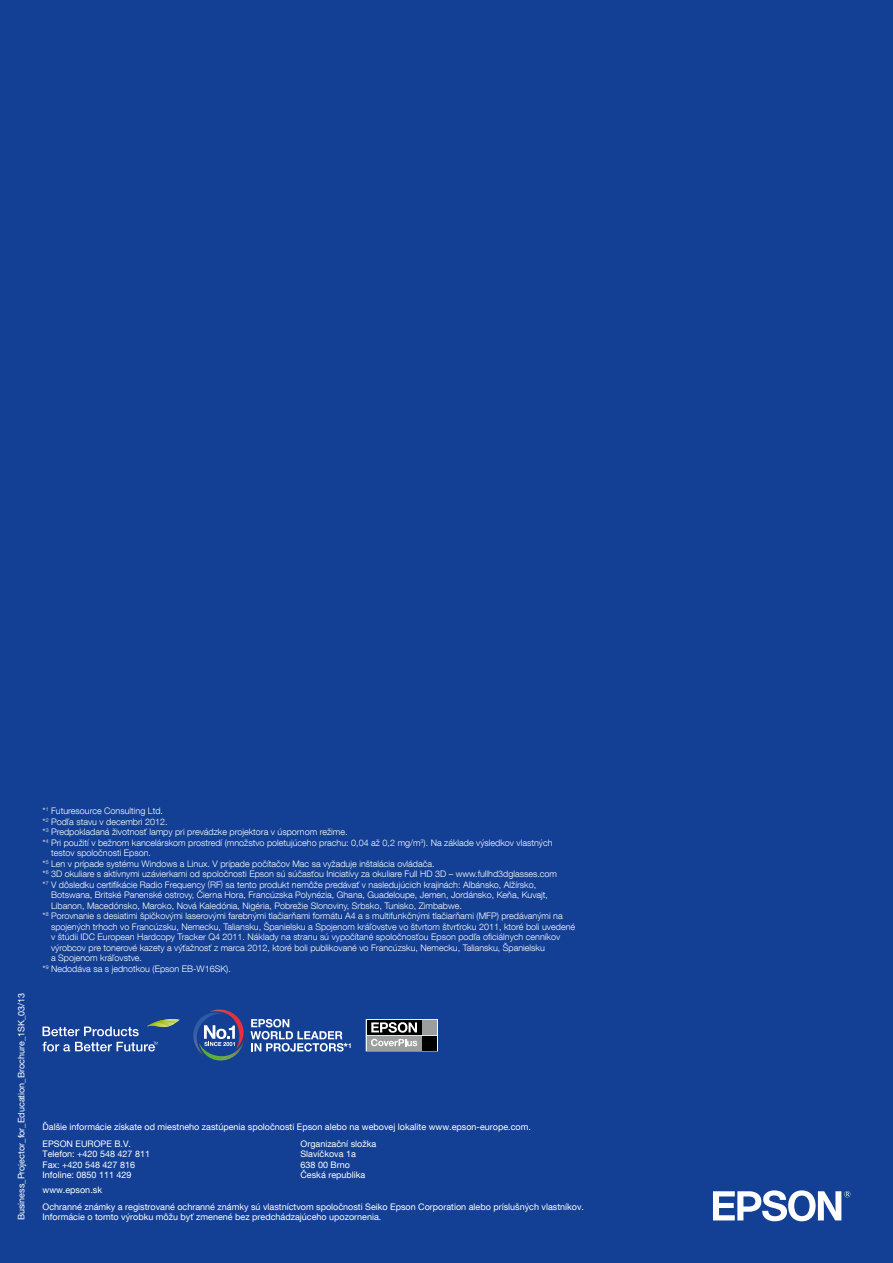
<style>
.page{position:relative;width:893px;height:1263px;background:#134094}
.page>*{position:absolute;margin:0;border:0;box-sizing:border-box;transform-origin:0 0}
.t1{font:700 11.4px "Helvetica Neue LT Com";color:#fff}
.t2{font:300 9px "Helvetica Neue LT Com";color:#fff}
.t3{font:9px/10.5px "Helvetica Neue LT Com";color:#fff}
</style>
<div class="page">
<svg style="left:713px;top:1190px;width:137px;height:31px"></svg>
<svg style="left:366px;top:1019px;width:72px;height:32px;background:#7e7e7f"></svg>
<svg style="left:43px;top:1009px;width:301px;height:52px"></svg>
<p class="t3" style="left:16px;top:1220px;width:229px;rotate:-90deg">Business_Projector_for_Education_Brochure_1SK_03/13</p>
<p class="t2" style="left:43px;top:805px;width:122px">*<sup>1</sup> Futuresource Consulting Ltd.</p>
<p class="t2" style="left:43px;top:816px;width:127px">*<sup>2</sup> Podľa stavu v decembri 2012.</p>
<p class="t2" style="left:43px;top:826px;width:307px">*<sup>3</sup> Predpokladaná životnosť lampy pri prevádzke projektora v úspornom režime.</p>
<p class="t2" style="left:43px;top:837px;width:512px">*<sup>4</sup> Pri použití v bežnom kancelárskom prostredí (množstvo poletujúceho prachu: 0,04 až 0,2 mg/m<sup>3</sup>). Na základe výsledkov vlastných</p>
<p class="t2" style="left:51px;top:847px;width:102px">testov spoločnosti Epson.</p>
<p class="t2" style="left:43px;top:858px;width:393px">*<sup>5</sup> Len v prípade systému Windows a Linux. V prípade počítačov Mac sa vyžaduje inštalácia ovládača.</p>
<p class="t2" style="left:43px;top:868px;width:516px">*<sup>6</sup> 3D okuliare s aktívnymi uzávierkami od spoločnosti Epson sú súčasťou Iniciatívy za okuliare Full HD 3D – www.fullhd3dglasses.com</p>
<p class="t2" style="left:43px;top:879px;width:495px">*<sup>7</sup> V dôsledku certifikácie Radio Frequency (RF) sa tento produkt nemôže predávať v nasledujúcich krajinách: Albánsko, Alžírsko,</p>
<p class="t2" style="left:51px;top:889px;width:499px">Botswana, Britské Panenské ostrovy, Čierna Hora, Francúzska Polynézia, Ghana, Guadeloupe, Jemen, Jordánsko, Keňa, Kuvajt,</p>
<p class="t2" style="left:51px;top:900px;width:412px">Libanon, Macedónsko, Maroko, Nová Kaledónia, Nigéria, Pobrežie Slonoviny, Srbsko, Tunisko, Zimbabwe.</p>
<p class="t2" style="left:43px;top:910px;width:522px">*<sup>8</sup> Porovnanie s desiatimi špičkovými laserovými farebnými tlačiarňami formátu A4 a s multifunkčnými tlačiarňami (MFP) predávanými na</p>
<p class="t2" style="left:51px;top:921px;width:526px">spojených trhoch vo Francúzsku, Nemecku, Taliansku, Španielsku a Spojenom kráľovstve vo štvrtom štvrťroku 2011, ktoré boli uvedené</p>
<p class="t2" style="left:51px;top:931px;width:511px">v štúdii IDC European Hardcopy Tracker Q4 2011. Náklady na stranu sú vypočítané spoločnosťou Epson podľa oficiálnych cenníkov</p>
<p class="t2" style="left:51px;top:942px;width:495px">výrobcov pre tonerové kazety a výťažnosť z marca 2012, ktoré boli publikované vo Francúzsku, Nemecku, Taliansku, Španielsku</p>
<p class="t2" style="left:51px;top:952px;width:92px">a Spojenom kráľovstve.</p>
<p class="t2" style="left:43px;top:963px;width:190px">*<sup>9</sup> Nedodáva sa s jednotkou (Epson EB-W16SK).</p>
<p class="t1" style="left:344px;top:1040px;width:10px">*<sup>1</sup></p>
<p class="t3" style="left:43px;top:1118px;width:490px;line-height:16.8px">Ďalšie informácie získate od miestneho zastúpenia spoločnosti Epson alebo na webovej lokalite www.epson-europe.com.<br>EPSON EUROPE B.V.</p>
<p class="t3" style="left:43px;top:1149px;width:109px">Telefon: +420 548 427 811<br>Fax: +420 548 427 816<br>Infoline: 0850 111 429</p>
<p class="t3" style="left:43px;top:1184px;width:61px">www.epson.sk</p>
<p class="t3" style="left:300px;top:1138px;width:77px">Organizační složka<br>Slavíčkova 1a<br>638 00 Brno<br>Česká republika</p>
<p class="t3" style="left:43px;top:1201px;width:543px">Ochranné známky a registrované ochranné známky sú vlastníctvom spoločnosti Seiko Epson Corporation alebo príslušných vlastníkov.<br>Informácie o tomto výrobku môžu byť zmenené bez predchádzajúceho upozornenia.</p>
</div>
